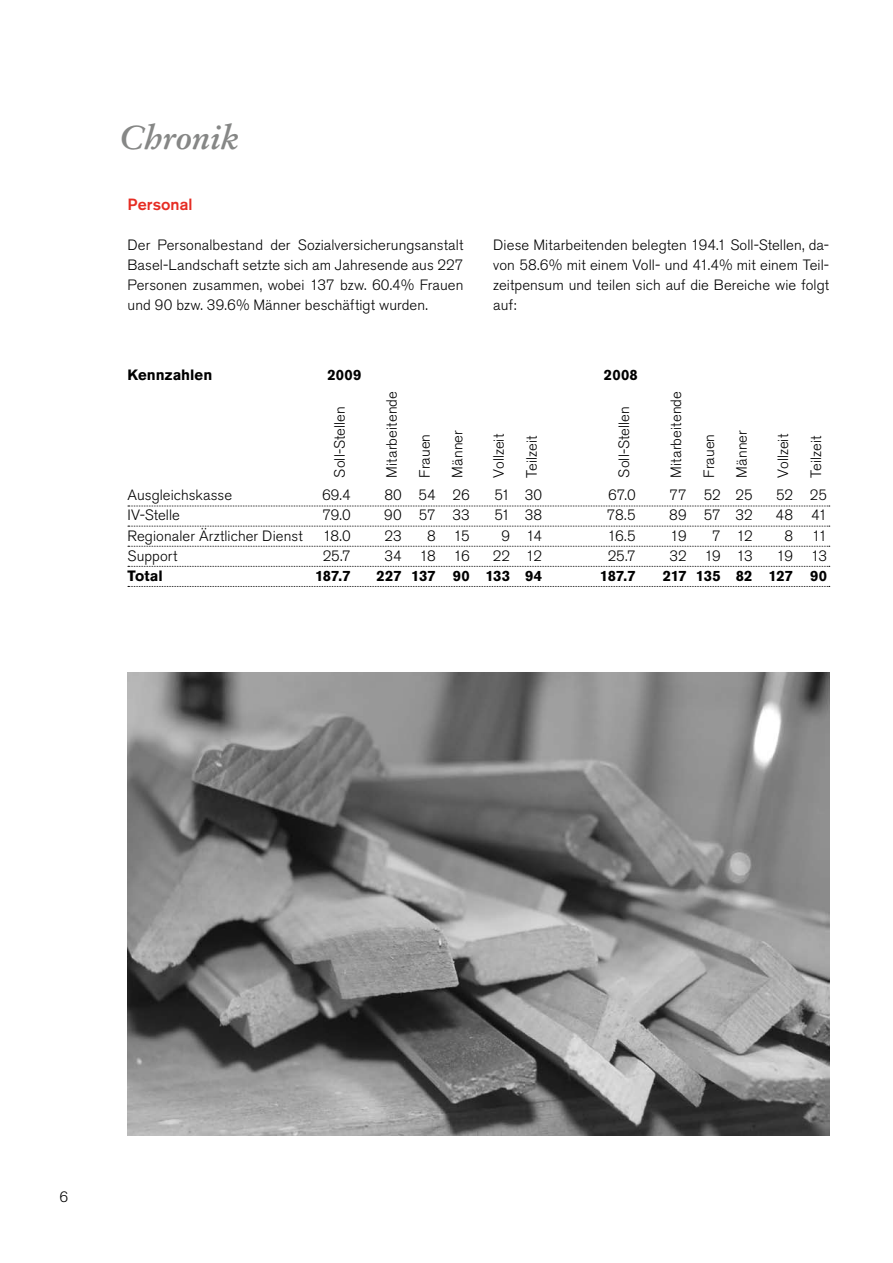
<style>
.page{position:relative;width:893px;height:1263px;background:#fff}
.page>*{position:absolute;margin:0;border:0;box-sizing:border-box;transform-origin:0 0}
.t1{font:italic 700 33px "Stempel Garamond";letter-spacing:-.005em;color:#868786}
.t2{font:500 16.2px "Akzidenz Grotesk BE";letter-spacing:.005em;color:#e62d24}
.t3{font:300 14.85px/20.1px "Akzidenz Grotesk BE";letter-spacing:.005em;color:#000;text-align:justify}
.t4{font:700 14.85px "Akzidenz Grotesk BE";color:#000}
</style>
<div class="page">
<svg style="left:128px;top:506px;width:702px;height:1px"></svg>
<svg style="left:128px;top:526px;width:702px;height:1px"></svg>
<svg style="left:128px;top:546px;width:702px;height:1px"></svg>
<svg style="left:128px;top:566px;width:702px;height:1px"></svg>
<svg style="left:128px;top:586px;width:702px;height:1px"></svg>
<img style="left:128px;top:672px;width:701px;height:463px">
<h1 class="t1" style="left:119px;top:118px;width:122px">Chronik</h1>
<p class="t2" style="left:128px;top:194px;width:66px">Personal</p>
<p class="t3" style="left:128px;top:235px;width:337px">Der Personalbestand der Sozialversicherungsanstalt Basel-Landschaft setzte sich am Jahresende aus 227<br>Personen zusammen, wobei 137 bzw. 60.4% Frauen und 90 bzw. 39.6% Männer beschäftigt wurden.</p>
<p class="t3" style="left:493px;top:235px;width:337px">Diese Mitarbeitenden belegten 194.1 Soll-Stellen, da&shy;von 58.6% mit einem Voll- und 41.4% mit einem Teil&shy;zeitpensum und teilen sich auf die Bereiche wie folgt auf:</p>
<p class="t4" style="left:128px;top:366px;width:86px">Kennzahlen</p>
<p class="t4" style="left:327px;top:366px;width:36px">2009</p>
<p class="t4" style="left:604px;top:366px;width:36px">2008</p>
<p class="t3" style="left:330px;top:478px;width:73px;rotate:-90deg">Soll-Stellen</p>
<p class="t3" style="left:382px;top:478px;width:88px;rotate:-90deg">Mitarbeitende</p>
<p class="t3" style="left:614px;top:478px;width:73px;rotate:-90deg">Soll-Stellen</p>
<p class="t3" style="left:415px;top:478px;width:45px;rotate:-90deg">Frauen</p>
<p class="t3" style="left:448px;top:478px;width:49px;rotate:-90deg">Männer</p>
<p class="t3" style="left:489px;top:478px;width:45px;rotate:-90deg">Vollzeit</p>
<p class="t3" style="left:522px;top:478px;width:44px;rotate:-90deg">Teilzeit</p>
<p class="t3" style="left:666px;top:478px;width:88px;rotate:-90deg">Mitarbeitende</p>
<p class="t3" style="left:699px;top:478px;width:45px;rotate:-90deg">Frauen</p>
<p class="t3" style="left:732px;top:478px;width:49px;rotate:-90deg">Männer</p>
<p class="t3" style="left:773px;top:478px;width:45px;rotate:-90deg">Vollzeit</p>
<p class="t3" style="left:806px;top:478px;width:44px;rotate:-90deg">Teilzeit</p>
<p class="t3" style="left:128px;top:485px;width:106px">Ausgleichskasse</p>
<p class="t3" style="left:322px;top:485px;width:30px">69.4</p>
<p class="t3" style="left:384px;top:485px;width:87px">80 54 26</p>
<p class="t3" style="left:494px;top:485px;width:49px">51 30</p>
<p class="t3" style="left:608px;top:485px;width:29px">67.0</p>
<p class="t3" style="left:669px;top:485px;width:85px">77 52 25</p>
<p class="t3" style="left:776px;top:485px;width:52px">52 25</p>
<p class="t3" style="left:128px;top:505px;width:54px">IV-Stelle</p>
<p class="t3" style="left:322px;top:505px;width:30px">79.0</p>
<p class="t3" style="left:384px;top:505px;width:87px">90 57 33</p>
<p class="t3" style="left:494px;top:505px;width:49px">51 38</p>
<p class="t3" style="left:607px;top:505px;width:30px">78.5</p>
<p class="t3" style="left:669px;top:505px;width:85px">89 57 32</p>
<p class="t3" style="left:775px;top:505px;width:53px">48 41</p>
<p class="t3" style="left:128px;top:526px;width:177px">Regionaler Ärztlicher Dienst</p>
<p class="t3" style="left:323px;top:526px;width:30px">18.0</p>
<p class="t3" style="left:384px;top:526px;width:19px">23</p>
<p class="t3" style="left:427px;top:526px;width:44px">8 15</p>
<p class="t3" style="left:502px;top:526px;width:42px">9 14</p>
<p class="t3" style="left:607px;top:526px;width:30px">16.5</p>
<p class="t3" style="left:670px;top:526px;width:18px">19</p>
<p class="t3" style="left:712px;top:526px;width:42px">7 12</p>
<p class="t3" style="left:784px;top:526px;width:10px">8</p>
<p class="t3" style="left:812px;top:526px;width:17px">11</p>
<p class="t3" style="left:128px;top:546px;width:51px">Support</p>
<p class="t3" style="left:323px;top:546px;width:29px">25.7</p>
<p class="t3" style="left:384px;top:546px;width:87px">34 18 16</p>
<p class="t3" style="left:493px;top:546px;width:51px">22 12</p>
<p class="t3" style="left:608px;top:546px;width:29px">25.7</p>
<p class="t3" style="left:669px;top:546px;width:85px">32 19 13</p>
<p class="t3" style="left:777px;top:546px;width:52px">19 13</p>
<p class="t4" style="left:128px;top:567px;width:37px">Total</p>
<p class="t4" style="left:315px;top:567px;width:37px">187.7</p>
<p class="t4" style="left:377px;top:567px;width:167px">227 137 90 133 94</p>
<p class="t4" style="left:600px;top:567px;width:37px">187.7</p>
<p class="t4" style="left:663px;top:567px;width:166px">217 135 82 127 90</p>
<p class="t3" style="left:60px;top:1187px;width:10px">6</p>
</div>
